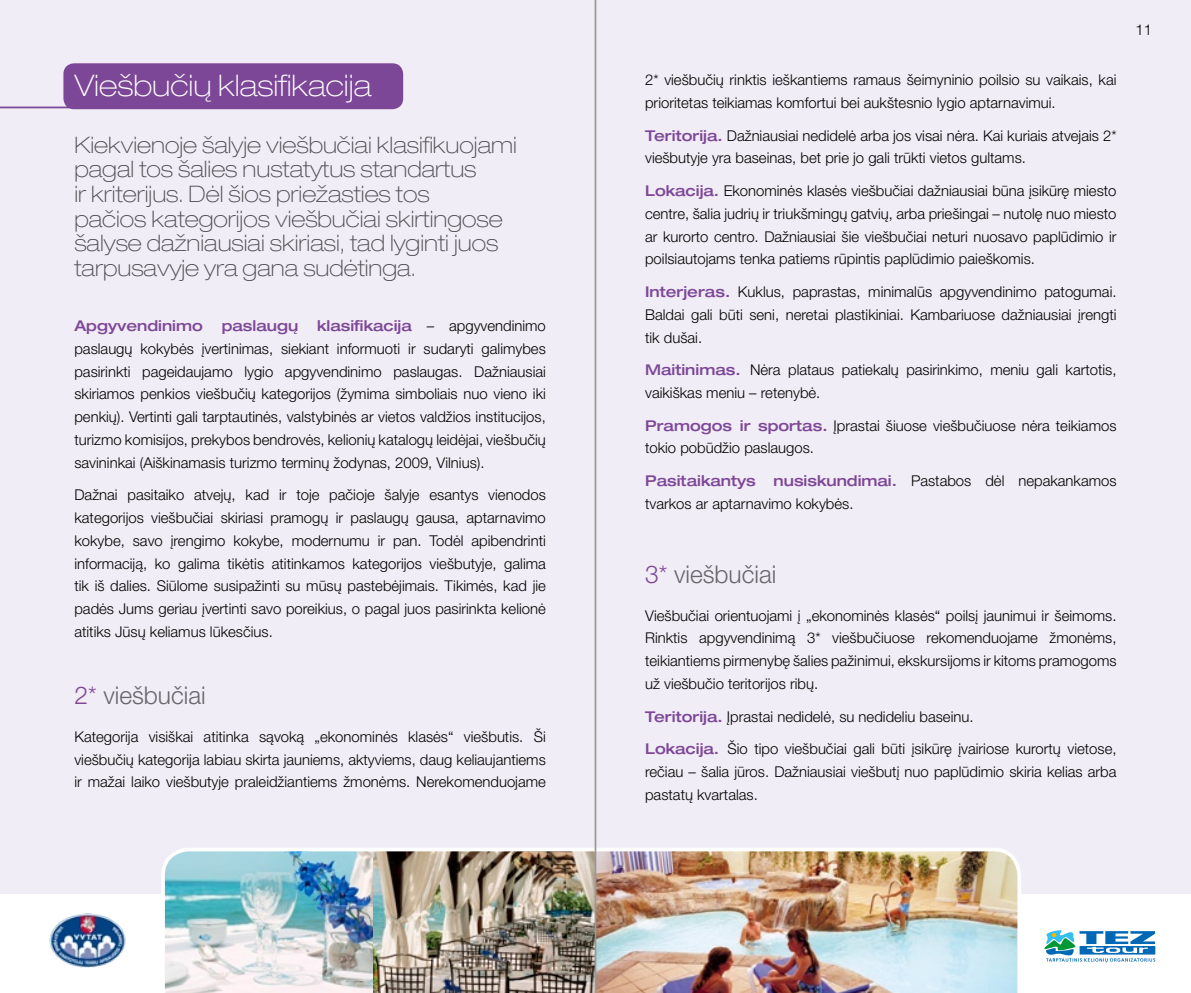
<style>
.page{position:relative;width:1191px;height:993px;background:#fff}
.page>*{position:absolute;margin:0;border:0;box-sizing:border-box;transform-origin:0 0}
.t1{font:100 expanded 29.75px "Helvetica Neue LT Pro";color:#fff}
.t2{font:300 24.5px "Helvetica Neue LT Pro";color:#68676c}
.t3{font:100 expanded 22.75px/24.5px "Helvetica Neue LT Pro";color:#504f53}
.t4{font:300 14.88px/22.8px "Helvetica Neue LT Pro";color:#000}
.t5{font:500 expanded 14.88px "Helvetica Neue LT Pro";color:#7d4798}
.s1{font-weight:500;font-stretch:expanded;color:#7d4798}
.s2{color:#7d4798}
</style>
<div class="page">
<div style="left:0;top:0;width:1191px;height:992px;background:#f1edf6"></div>
<div style="left:64px;top:64px;width:338px;height:44px;background:#7d4798;border-radius:10px"></div>
<div style="left:63px;top:63px;width:340px;height:46px;border:2px solid #7d4798;border-radius:10px"></div>
<hr style="left:0;top:106px;width:308px;height:2px;background:#7d4798">
<div style="left:0;top:893px;width:595px;height:99px;background:#fff"></div>
<img style="left:49px;top:913px;width:77px;height:55px">
<div style="left:595px;top:893px;width:596px;height:99px;background:#fff"></div>
<svg style="left:1044px;top:930px;width:112px;height:33px"></svg>
<img style="left:161px;top:847px;width:860px;height:145px">
<hr style="left:594px;top:0;width:1px;height:992px;background:#999">
<hr style="left:595px;top:0;width:1px;height:992px;background:#999">
<h1 class="t1" style="left:74px;top:67px;width:298px">Viešbučių klasifikacija</h1>
<p class="t3" style="left:74px;top:132px;width:444px">Kiekvienoje šalyje viešbučiai klasifikuojami pagal tos šalies nustatytus standartus<br>ir kriterijus. Dėl šios priežasties tos<br>pačios kategorijos viešbučiai skirtingose šalyse dažniausiai skiriasi, tad lyginti juos tarpusavyje yra gana sudėtinga.</p>
<p class="t5" style="left:74px;top:316px;width:130px">Apgyvendinimo</p>
<p class="t5" style="left:222px;top:316px;width:78px">paslaugų</p>
<p class="t4" style="left:74px;top:314px;width:473px;text-align:justify;text-indent:243px"><span class="s1">klasifikacija</span> – apgyvendinimo paslaugų kokybės įvertinimas, siekiant informuoti ir sudaryti galimybes pasirinkti pageidaujamo lygio apgyvendinimo paslaugas. Dažniausiai skiriamos penkios viešbučių kategorijos (žymima simboliais nuo vieno iki penkių). Vertinti gali tarptautinės, valstybinės ar vietos valdžios institucijos, turizmo komisijos, prekybos bendrovės, kelionių katalogų leidėjai, viešbučių savininkai (Aiškinamasis turizmo terminų žodynas, 2009, Vilnius).</p>
<p class="t4" style="left:74px;top:483px;width:473px;text-align:justify">Dažnai pasitaiko atvejų, kad ir toje pačioje šalyje esantys vienodos kategorijos viešbučiai skiriasi pramogų ir paslaugų gausa, aptarnavimo kokybe, savo įrengimo kokybe, modernumu ir pan. Todėl apibendrinti informaciją, ko galima tikėtis atitinkamos kategorijos viešbutyje, galima tik iš dalies. Siūlome susipažinti su mūsų pastebėjimais. Tikimės, kad jie padės Jums geriau įvertinti savo poreikius, o pagal juos pasirinkta kelionė atitiks Jūsų keliamus lūkesčius.</p>
<h2 class="t2" style="left:74px;top:680px;width:133px"><span class="s2">2*</span> viešbučiai</h2>
<p class="t4" style="left:74px;top:724px;width:473px;text-align:justify">Kategorija visiškai atitinka sąvoką „ekonominės klasės“ viešbutis. Ši viešbučių kategorija labiau skirta jauniems, aktyviems, daug keliaujantiems ir mažai laiko viešbutyje praleidžiantiems žmonėms. Nerekomenduojame</p>
<p class="t4" style="left:645px;top:68px;width:473px">2* viešbučių rinktis ieškantiems ramaus šeimyninio poilsio su vaikais, kai prioritetas teikiamas komfortui bei aukštesnio lygio aptarnavimui.</p>
<p class="t4" style="left:645px;top:123px;width:473px"><span class="s1">Teritorija.</span> Dažniausiai nedidelė arba jos visai nėra. Kai kuriais atvejais 2* viešbutyje yra baseinas, bet prie jo gali trūkti vietos gultams.</p>
<p class="t4" style="left:645px;top:179px;width:473px;text-align:justify"><span class="s1">Lokacija.</span> Ekonominės klasės viešbučiai dažniausiai būna įsikūrę miesto centre, šalia judrių ir triukšmingų gatvių, arba priešingai – nutolę nuo miesto ar kurorto centro. Dažniausiai šie viešbučiai neturi nuosavo paplūdimio ir poilsiautojams tenka patiems rūpintis paplūdimio paieškomis.</p>
<p class="t4" style="left:645px;top:280px;width:473px;text-align:justify"><span class="s1">Interjeras.</span> Kuklus, paprastas, minimalūs apgyvendinimo patogumai.<br>Baldai gali būti seni, neretai plastikiniai. Kambariuose dažniausiai įrengti tik dušai.</p>
<p class="t4" style="left:645px;top:358px;width:473px"><span class="s1">Maitinimas.</span> Nėra plataus patiekalų pasirinkimo, meniu gali kartotis, vaikiškas meniu – retenybė.</p>
<p class="t4" style="left:645px;top:413px;width:473px"><span class="s1">Pramogos ir sportas.</span> Įprastai šiuose viešbučiuose nėra teikiamos tokio pobūdžio paslaugos.</p>
<p class="t4" style="left:645px;top:469px;width:473px"><span class="s1">Pasitaikantys nusiskundimai.</span> Pastabos dėl nepakankamos tvarkos ar aptarnavimo kokybės.</p>
<p class="t4" style="left:1135px;top:17px;width:18px">11</p>
<h2 class="t2" style="left:645px;top:559px;width:133px"><span class="s2">3*</span> viešbučiai</h2>
<p class="t4" style="left:645px;top:603px;width:473px;text-align:justify">Viešbučiai orientuojami į „ekonominės klasės“ poilsį jaunimui ir šeimoms.<br>Rinktis apgyvendinimą 3* viešbučiuose rekomenduojame žmonėms, teikiantiems pirmenybę šalies pažinimui, ekskursijoms ir kitoms pramogoms už viešbučio teritorijos ribų.</p>
<p class="t4" style="left:645px;top:699px;width:473px;line-height:32.7px"><span class="s1">Teritorija.</span> Įprastai nedidelė, su nedideliu baseinu.<br><span class="s1">Lokacija.</span> Šio tipo viešbučiai gali būti įsikūrę įvairiose kurortų vietose,</p>
<p class="t4" style="left:645px;top:759px;width:473px">rečiau – šalia jūros. Dažniausiai viešbutį nuo paplūdimio skiria kelias arba pastatų kvartalas.</p>
</div>
